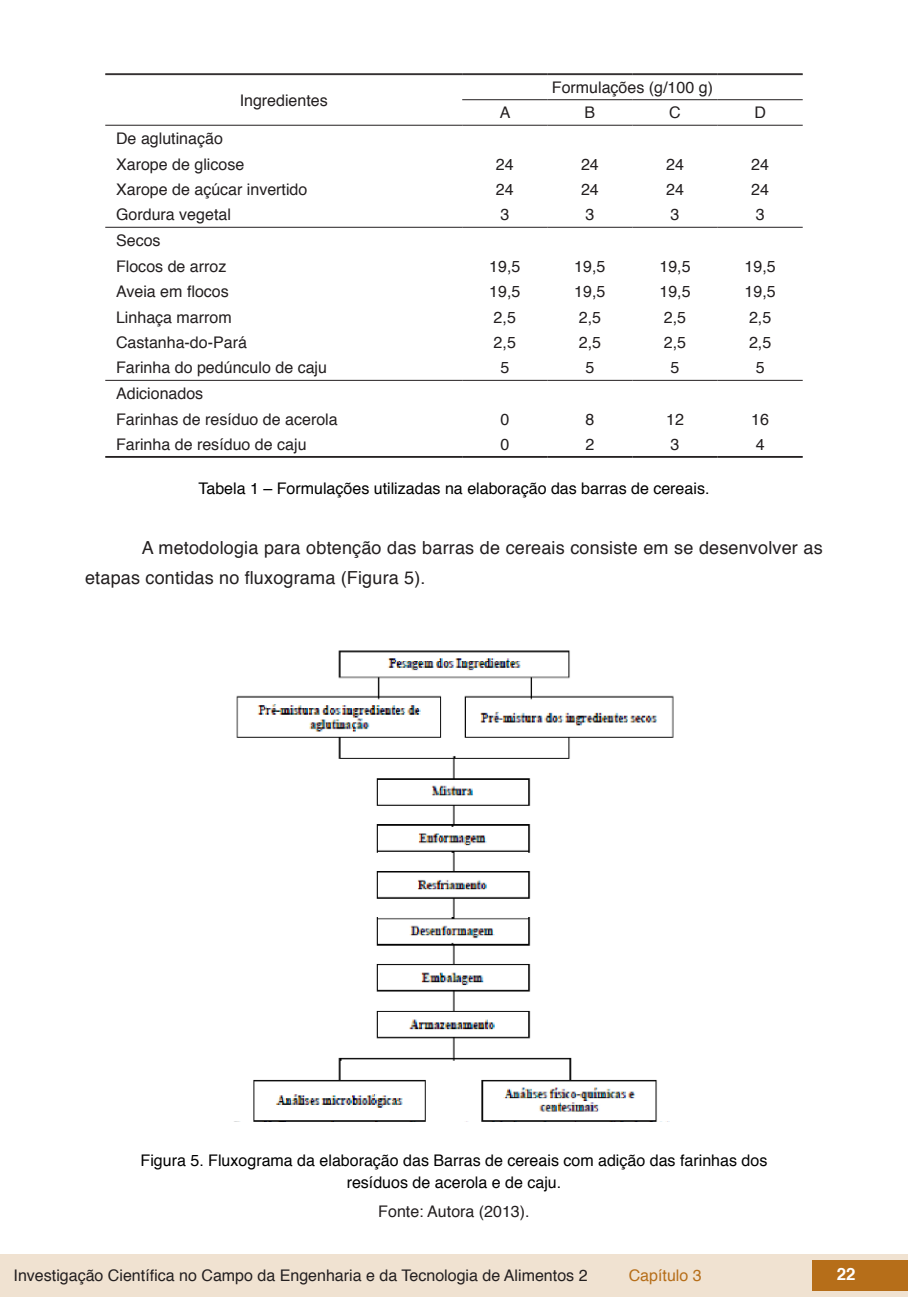
<style>
.page{position:relative;width:908px;height:1304px;background:#fff}
.page>*{position:absolute;margin:0;border:0;box-sizing:border-box;transform-origin:0 0}
.txt{font:18px/30px "Helvetica";letter-spacing:.01em;color:#231f20}
.t1{font:700 16.8px "Helvetica";color:#fff}
.tab_txt_centro{font:16px "Helvetica";color:#231f20}
.info_tab_graf_imag{font:16px/22px "Helvetica";color:#000;text-align:center}
.fonte_tab_gra_imag{font:16px "Helvetica";color:#231f20}
.t2{font:16px "Helvetica";color:#b66e19}
</style>
<div class="page">
<div style="left:0;top:1254px;width:906px;height:43px;background:#f0e2d1"></div>
<div style="left:812px;top:1261px;width:95px;height:30px;background:#b66e19"></div>
<hr style="left:462px;top:99px;width:85px;height:1px;background:#231f20">
<hr style="left:547px;top:99px;width:85px;height:1px;background:#231f20">
<hr style="left:632px;top:99px;width:85px;height:1px;background:#231f20">
<hr style="left:717px;top:99px;width:85px;height:1px;background:#231f20">
<hr style="left:105px;top:73px;width:357px;height:1px;background:#231f20">
<hr style="left:105px;top:74px;width:357px;height:1px;background:#231f20">
<hr style="left:462px;top:73px;width:85px;height:1px;background:#231f20">
<hr style="left:462px;top:74px;width:85px;height:1px;background:#231f20">
<hr style="left:547px;top:73px;width:85px;height:1px;background:#231f20">
<hr style="left:547px;top:74px;width:85px;height:1px;background:#231f20">
<hr style="left:632px;top:73px;width:85px;height:1px;background:#231f20">
<hr style="left:632px;top:74px;width:85px;height:1px;background:#231f20">
<hr style="left:717px;top:73px;width:85px;height:1px;background:#231f20">
<hr style="left:717px;top:74px;width:85px;height:1px;background:#231f20">
<hr style="left:105px;top:125px;width:357px;height:1px;background:#231f20">
<hr style="left:462px;top:125px;width:85px;height:1px;background:#231f20">
<hr style="left:547px;top:125px;width:85px;height:1px;background:#231f20">
<hr style="left:632px;top:125px;width:85px;height:1px;background:#231f20">
<hr style="left:717px;top:125px;width:85px;height:1px;background:#231f20">
<hr style="left:105px;top:380px;width:357px;height:1px;background:#231f20">
<hr style="left:462px;top:380px;width:85px;height:1px;background:#231f20">
<hr style="left:547px;top:380px;width:85px;height:1px;background:#231f20">
<hr style="left:632px;top:380px;width:85px;height:1px;background:#231f20">
<hr style="left:717px;top:380px;width:85px;height:1px;background:#231f20">
<hr style="left:105px;top:456px;width:357px;height:1px;background:#231f20">
<hr style="left:105px;top:457px;width:357px;height:1px;background:#231f20">
<hr style="left:462px;top:456px;width:85px;height:1px;background:#231f20">
<hr style="left:462px;top:457px;width:85px;height:1px;background:#231f20">
<hr style="left:547px;top:456px;width:85px;height:1px;background:#231f20">
<hr style="left:547px;top:457px;width:85px;height:1px;background:#231f20">
<hr style="left:632px;top:456px;width:85px;height:1px;background:#231f20">
<hr style="left:632px;top:457px;width:85px;height:1px;background:#231f20">
<hr style="left:717px;top:456px;width:85px;height:1px;background:#231f20">
<hr style="left:717px;top:457px;width:85px;height:1px;background:#231f20">
<hr style="left:105px;top:227px;width:357px;height:1px;background:#231f20">
<hr style="left:462px;top:227px;width:85px;height:1px;background:#231f20">
<hr style="left:547px;top:227px;width:85px;height:1px;background:#231f20">
<hr style="left:632px;top:227px;width:85px;height:1px;background:#231f20">
<hr style="left:717px;top:227px;width:85px;height:1px;background:#231f20">
<img style="left:236px;top:650px;width:438px;height:471px">
<p class="tab_txt_centro" style="left:239px;top:88px;width:90px">Ingredientes</p>
<p class="tab_txt_centro" style="left:551px;top:75px;width:162px">Formulações (g/100 g)</p>
<p class="tab_txt_centro" style="left:499px;top:101px;width:12px">A</p>
<p class="tab_txt_centro" style="left:584px;top:101px;width:12px">B</p>
<p class="tab_txt_centro" style="left:669px;top:101px;width:13px">C</p>
<p class="tab_txt_centro" style="left:754px;top:101px;width:13px">D</p>
<p class="tab_txt_centro" style="left:116px;top:126px;width:108px">De aglutinação</p>
<p class="tab_txt_centro" style="left:116px;top:152px;width:130px">Xarope de glicose</p>
<p class="tab_txt_centro" style="left:495px;top:152px;width:19px">24</p>
<p class="tab_txt_centro" style="left:580px;top:152px;width:19px">24</p>
<p class="tab_txt_centro" style="left:665px;top:152px;width:19px">24</p>
<p class="tab_txt_centro" style="left:751px;top:152px;width:19px">24</p>
<p class="tab_txt_centro" style="left:116px;top:177px;width:193px">Xarope de açúcar invertido</p>
<p class="tab_txt_centro" style="left:495px;top:177px;width:19px">24</p>
<p class="tab_txt_centro" style="left:580px;top:177px;width:19px">24</p>
<p class="tab_txt_centro" style="left:665px;top:177px;width:19px">24</p>
<p class="tab_txt_centro" style="left:751px;top:177px;width:19px">24</p>
<p class="tab_txt_centro" style="left:116px;top:202px;width:116px">Gordura vegetal</p>
<p class="tab_txt_centro" style="left:500px;top:202px;width:10px">3</p>
<p class="tab_txt_centro" style="left:585px;top:202px;width:10px">3</p>
<p class="tab_txt_centro" style="left:670px;top:202px;width:10px">3</p>
<p class="tab_txt_centro" style="left:755px;top:202px;width:10px">3</p>
<p class="tab_txt_centro" style="left:116px;top:228px;width:46px">Secos</p>
<p class="tab_txt_centro" style="left:116px;top:254px;width:112px">Flocos de arroz</p>
<p class="tab_txt_centro" style="left:489px;top:254px;width:33px">19,5</p>
<p class="tab_txt_centro" style="left:574px;top:254px;width:33px">19,5</p>
<p class="tab_txt_centro" style="left:659px;top:254px;width:33px">19,5</p>
<p class="tab_txt_centro" style="left:744px;top:254px;width:33px">19,5</p>
<p class="tab_txt_centro" style="left:116px;top:279px;width:114px">Aveia em flocos</p>
<p class="tab_txt_centro" style="left:489px;top:279px;width:33px">19,5</p>
<p class="tab_txt_centro" style="left:574px;top:279px;width:33px">19,5</p>
<p class="tab_txt_centro" style="left:659px;top:279px;width:33px">19,5</p>
<p class="tab_txt_centro" style="left:744px;top:279px;width:33px">19,5</p>
<p class="tab_txt_centro" style="left:116px;top:305px;width:117px">Linhaça marrom</p>
<p class="tab_txt_centro" style="left:493px;top:305px;width:24px">2,5</p>
<p class="tab_txt_centro" style="left:578px;top:305px;width:24px">2,5</p>
<p class="tab_txt_centro" style="left:663px;top:305px;width:24px">2,5</p>
<p class="tab_txt_centro" style="left:748px;top:305px;width:24px">2,5</p>
<p class="tab_txt_centro" style="left:116px;top:330px;width:132px">Castanha-do-Pará</p>
<p class="tab_txt_centro" style="left:493px;top:330px;width:24px">2,5</p>
<p class="tab_txt_centro" style="left:578px;top:330px;width:24px">2,5</p>
<p class="tab_txt_centro" style="left:663px;top:330px;width:24px">2,5</p>
<p class="tab_txt_centro" style="left:748px;top:330px;width:24px">2,5</p>
<p class="tab_txt_centro" style="left:116px;top:355px;width:212px">Farinha do pedúnculo de caju</p>
<p class="tab_txt_centro" style="left:500px;top:355px;width:10px">5</p>
<p class="tab_txt_centro" style="left:585px;top:355px;width:10px">5</p>
<p class="tab_txt_centro" style="left:670px;top:355px;width:10px">5</p>
<p class="tab_txt_centro" style="left:755px;top:355px;width:10px">5</p>
<p class="tab_txt_centro" style="left:116px;top:381px;width:89px">Adicionados</p>
<p class="tab_txt_centro" style="left:116px;top:407px;width:223px">Farinhas de resíduo de acerola</p>
<p class="tab_txt_centro" style="left:500px;top:407px;width:10px">0</p>
<p class="tab_txt_centro" style="left:585px;top:407px;width:10px">8</p>
<p class="tab_txt_centro" style="left:665px;top:407px;width:19px">12</p>
<p class="tab_txt_centro" style="left:751px;top:407px;width:19px">16</p>
<p class="tab_txt_centro" style="left:116px;top:432px;width:192px">Farinha de resíduo de caju</p>
<p class="tab_txt_centro" style="left:500px;top:432px;width:10px">0</p>
<p class="tab_txt_centro" style="left:585px;top:432px;width:10px">2</p>
<p class="tab_txt_centro" style="left:670px;top:432px;width:10px">3</p>
<p class="tab_txt_centro" style="left:755px;top:432px;width:10px">4</p>
<p class="info_tab_graf_imag" style="left:198px;top:478px;width:512px">Tabela 1 – Formulações utilizadas na elaboração das barras de cereais.</p>
<p class="txt" style="left:85px;top:533px;width:738px;text-indent:57px">A metodologia para obtenção das barras de cereais consiste em se desenvolver as etapas contidas no fluxograma (Figura 5).</p>
<p class="info_tab_graf_imag" style="left:140px;top:1150px;width:628px">Figura 5. Fluxograma da elaboração das Barras de cereais com adição das farinhas dos resíduos de acerola e de caju.</p>
<p class="fonte_tab_gra_imag" style="left:378px;top:1199px;width:153px">Fonte: Autora (2013).</p>
<p class="tab_txt_centro" style="left:14px;top:1263px;width:575px">Investigação Científica no Campo da Engenharia e da Tecnologia de Alimentos 2</p>
<p class="t2" style="left:628px;top:1263px;width:74px">Capítulo 3</p>
<p class="t1" style="left:836px;top:1261px;width:20px">22</p>
</div>
